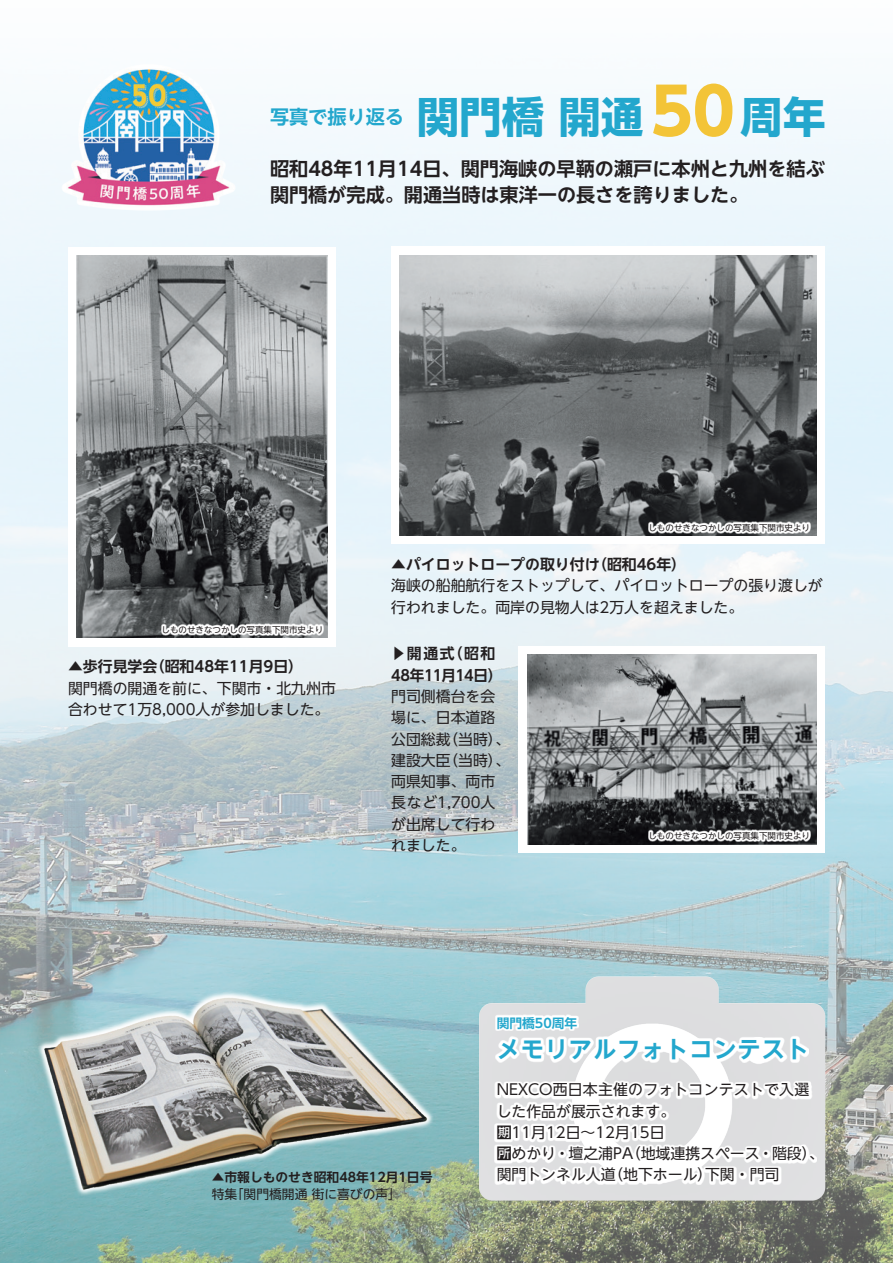
<style>
.page{position:relative;width:893px;height:1263px;background:#fff}
.page>*{position:absolute;margin:0;border:0;box-sizing:border-box;transform-origin:0 0}
.t1{font:700 63.75px "UD Shin Go NT Pr 6 N";color:#f3c437}
.t2{font:700 42.45px "UD Shin Go NT Pr 6 N";color:#23a7cd}
.t3{font:700 23.4px "UD Shin Go NT Pr 6 N De";letter-spacing:.03em;color:#23a7cd}
.t4{font:700 19.2px/25.5px "UD Shin Go NT Pr 6 N De";color:#231f20}
.t5{font:700 19.2px "UD Shin Go NT Pr 6 N De";color:#23a7cd}
.t6{font:14.85px/21.3px "UD Shin Go NT Pr 6 N";color:#231f20}
.t7{font:700 14.85px "UD Shin Go NT Pr 6 N De";color:#231f20}
.t8{font:700 14.85px/21.3px "UD Shin Go NT Pr 6 N De";letter-spacing:-.03em;color:#231f20}
.t9{font:700 12.75px "UD Shin Go NT Pr 6 N De";color:#231f20}
.t10{font:12.75px "UD Shin Go NT Pr 6 N";color:#231f20}
.t11{font:700 12.75px "UD Shin Go NT Pr 6 N De";color:#23a7cd}
.t12{font:8.55px "UD Shin Go NT Pr 6 N";color:#231f20}
.s1{font-family:"OT Edit Trial"}
</style>
<div class="page">
<img style="left:0;top:89px;width:892px;height:1174px">
<div style="left:438px;top:876px;width:407px;height:387px;background:#fff;opacity:.75"></div>
<svg style="left:495px;top:1080px;width:322px;height:104px"></svg>
<div style="left:495px;top:1014px;width:84px;height:17px;background:#fff"></div>
<svg style="left:495px;top:1036px;width:314px;height:27px"></svg>
<img style="left:57px;top:69px;width:183px;height:144px">
<div style="left:391px;top:247px;width:434px;height:297px;background:#fff"></div>
<img style="left:400px;top:255px;width:416px;height:281px">
<div style="left:68px;top:247px;width:268px;height:399px;background:#fff"></div>
<img style="left:77px;top:255px;width:250px;height:383px">
<img style="left:34px;top:940px;width:400px;height:266px">
<svg style="left:648px;top:521px;width:162px;height:12px"></svg>
<svg style="left:161px;top:623px;width:163px;height:12px"></svg>
<div style="left:519px;top:646px;width:306px;height:207px;background:#fff"></div>
<img style="left:527px;top:655px;width:289px;height:189px">
<svg style="left:648px;top:829px;width:162px;height:13px"></svg>
<p class="t1" style="left:651px;top:60px;width:86px">50</p>
<p class="t4" style="left:270px;top:156px;width:556px">昭和48年11月14日、関門海峡の早鞆の瀬戸に本州と九州を結ぶ関門橋が完成。開通当時は東洋一の長さを誇りました。</p>
<p class="t2" style="left:417px;top:82px;width:410px">関門橋開通　　周年</p>
<p class="t5" style="left:270px;top:101px;width:135px">写真で振り返る</p>
<p class="t12" style="left:162px;top:622px;width:163px">しものせきなつかしの写真集下関市史より</p>
<p class="t7" style="left:68px;top:654px;width:91px">▲歩行見学会</p>
<p class="t6" style="left:68px;top:677px;width:269px">関門橋の開通を前に、下関市・北九州市合わせて1万8,000人が参加しました。</p>
<p class="t7" style="left:150px;top:654px;width:155px">（昭和48年11月9日(</p>
<p class="t12" style="left:648px;top:520px;width:163px">しものせきなつかしの写真集下関市史より</p>
<p class="t7" style="left:391px;top:552px;width:210px">▲パイロットロープの取り付け</p>
<p class="t6" style="left:391px;top:575px;width:433px">海峡の船舶航行をストップして、パイロットロープの張り渡しが行われました。両岸の見物人は2万人を超えました。</p>
<p class="t7" style="left:448px;top:642px;width:49px">（昭和</p>
<p class="t7" style="left:592px;top:552px;width:96px">（昭和46年(</p>
<p class="t8" style="left:391px;top:643px;width:113px">▶開通式<br>48年11月14日(</p>
<p class="t6" style="left:391px;top:685px;width:106px">門司側橋台を会</p>
<p class="t6" style="left:391px;top:706px;width:106px">場に、日本道路</p>
<p class="t6" style="left:443px;top:728px;width:68px">（当時、(</p>
<p class="t6" style="left:443px;top:728px;width:68px;text-indent:-52px">公団総裁<br>（当時、(</p>
<p class="t6" style="left:391px;top:749px;width:106px">建設大臣<br>両県知事、両市長など1,700人が出席して行われました。</p>
<p class="t12" style="left:648px;top:829px;width:163px">しものせきなつかしの写真集下関市史より</p>
<p class="t11" style="left:497px;top:1012px;width:82px">関門橋50周年</p>
<p class="t3" style="left:497px;top:1030px;width:314px">メモリアルフォトコンテスト</p>
<p class="t6" style="left:497px;top:1079px;width:314px">NEXCO西日本主催のフォトコンテストで入選した作品が展示されます。</p>
<p class="t6" style="left:497px;top:1121px;width:169px"><span class="s1">期</span>11月12日～12月15日</p>
<p class="t6" style="left:626px;top:1142px;width:200px">（地域連携スペース・階段、(</p>
<p class="t6" style="left:497px;top:1142px;width:138px"><span class="s1">所</span>めかり・壇之浦PA</p>
<p class="t9" style="left:212px;top:1167px;width:222px">▲市報しものせき昭和48年12月1日号</p>
<p class="t10" style="left:231px;top:1184px;width:172px">「関門橋開通街に喜びの声「</p>
<p class="t10" style="left:212px;top:1184px;width:27px">特集</p>
<p class="t6" style="left:608px;top:1164px;width:106px">（地下ホール）</p>
<p class="t6" style="left:497px;top:1164px;width:121px">関門トンネル人道</p>
<p class="t6" style="left:705px;top:1164px;width:76px">下関・門司</p>
</div>
